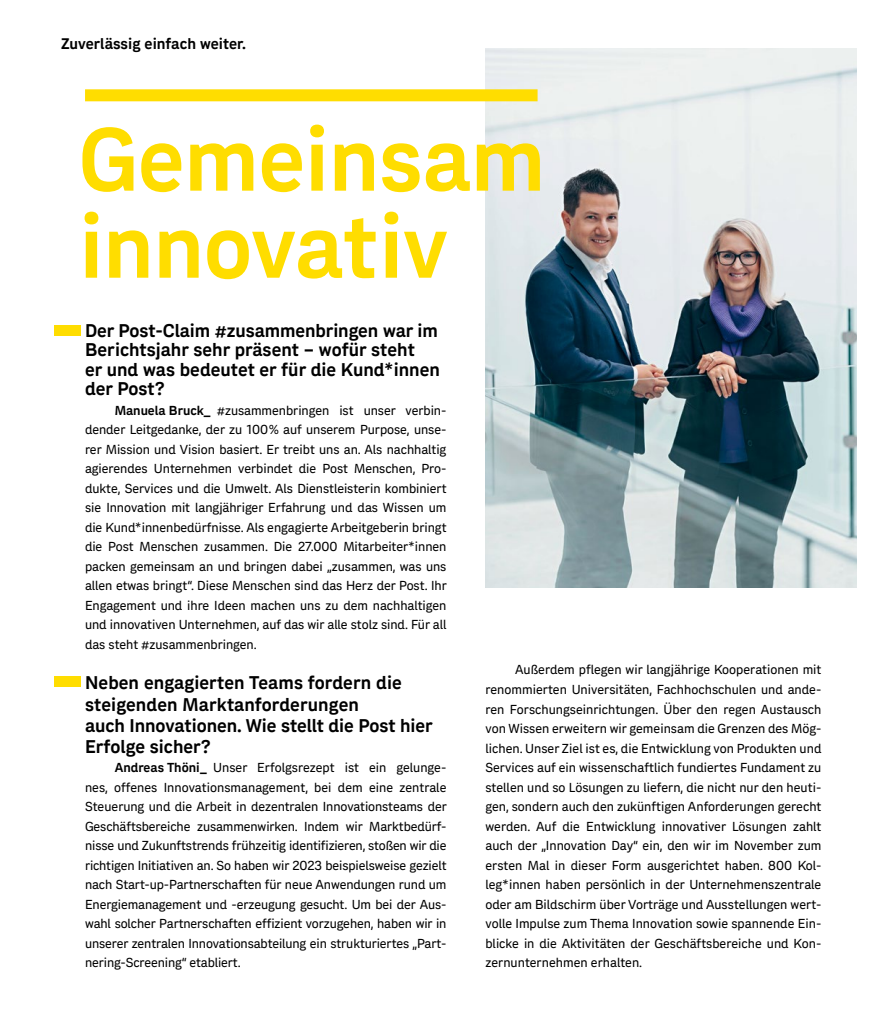
<style>
.page{position:relative;width:893px;height:1021px;background:#fff}
.page>*{position:absolute;margin:0;border:0;box-sizing:border-box;transform-origin:0 0}
.t1{font:700 87px/87px "Post Sans";letter-spacing:-.005em;color:#fd0}
.t2{font:700 18px/19.5px "Post Sans";color:#000}
.t3{font:700 15px "Post Sans";color:#000}
.t4{font:12.75px/19.5px "Post Sans";letter-spacing:-.005em;color:#000;text-align:justify}
.s1{font-weight:700}
</style>
<div class="page">
<img style="left:485px;top:49px;width:372px;height:538px">
<div style="left:85px;top:89px;width:453px;height:12px;background:#fd0"></div>
<div style="left:54px;top:325px;width:26px;height:11px;background:#fd0"></div>
<div style="left:54px;top:676px;width:26px;height:10px;background:#fd0"></div>
<p class="t3" style="left:61px;top:34px;width:187px">Zuverlässig einfach weiter.</p>
<h1 class="t1" style="left:78px;top:115px;width:468px">Gemeinsam innovativ</h1>
<h2 class="t2" style="left:85px;top:320px;width:356px">Der Post-Claim #zusammenbringen war im<br>Berichtsjahr sehr präsent – wofür steht<br>er und was bedeutet er für die Kund*innen der Post?</h2>
<p class="t4" style="left:85px;top:400px;width:363px;text-indent:30px"><span class="s1">Manuela Bruck_</span> #zusammenbringen ist unser verbin&shy;dender Leitgedanke, der zu 100 % auf unserem Purpose, unse&shy;rer Mission und Vision basiert. Er treibt uns an. Als nachhaltig agierendes Unternehmen verbindet die Post Menschen, Pro&shy;dukte, Services und die Umwelt. Als Dienstleisterin kombiniert sie Innovation mit langjähriger Erfahrung und das Wissen um die Kund*innenbedürfnisse. Als engagierte Arbeitgeberin bringt die Post Menschen zusammen. Die 27.000 Mitarbeiter*innen packen gemeinsam an und bringen dabei „zusammen, was uns allen etwas bringt“. Diese Menschen sind das Herz der Post. Ihr Engagement und ihre Ideen machen uns zu dem nachhaltigen und innovativen Unternehmen, auf das wir alle stolz sind. Für all das steht #zusammenbringen.</p>
<h2 class="t2" style="left:85px;top:672px;width:349px;line-height:21px">Neben engagierten Teams fordern die steigenden Marktanforderungen<br>auch Innovationen. Wie stellt die Post hier<br>Erfolge sicher?</h2>
<p class="t4" style="left:85px;top:757px;width:363px;text-indent:30px"><span class="s1">Andreas Thöni_</span> Unser Erfolgsrezept ist ein gelunge&shy;nes, offenes Innovationsmanagement, bei dem eine zentrale Steuerung und die Arbeit in dezentralen Innovationsteams der Geschäftsbereiche zusammenwirken. Indem wir Marktbedürf&shy;nisse und Zukunftstrends frühzeitig identifizieren, stoßen wir die richtigen Initiativen an. So haben wir 2023 beispielsweise gezielt nach Start-up-Partnerschaften für neue Anwendungen rund um Energiemanagement und -erzeugung gesucht. Um bei der Aus&shy;wahl solcher Partnerschaften effizient vorzugehen, haben wir in unserer zentralen Innovationsabteilung ein strukturiertes „Part&shy;nering-Screening“ etabliert.</p>
<p class="t4" style="left:485px;top:660px;width:338px;text-indent:30px">Außerdem pflegen wir langjährige Kooperationen mit renommierten Universitäten, Fachhochschulen und ande&shy;ren Forschungseinrichtungen. Über den regen Austausch von Wissen erweitern wir gemeinsam die Grenzen des Mög&shy;lichen. Unser Ziel ist es, die Entwicklung von Produkten und Services auf ein wissenschaftlich fundiertes Fundament zu stellen und so Lösungen zu liefern, die nicht nur den heuti&shy;gen, sondern auch den zukünftigen Anforderungen gerecht werden. Auf die Entwicklung innovativer Lösungen zahlt auch der „Innovation Day“ ein, den wir im November zum ersten Mal in dieser Form ausgerichtet haben. 800 Kol&shy;leg*innen haben persönlich in der Unternehmenszentrale oder am Bildschirm über Vorträge und Ausstellungen wert&shy;volle Impulse zum Thema Innovation sowie spannende Ein&shy;blicke in die Aktivitäten der Geschäftsbereiche und Kon&shy;zernunternehmen erhalten.</p>
</div>
